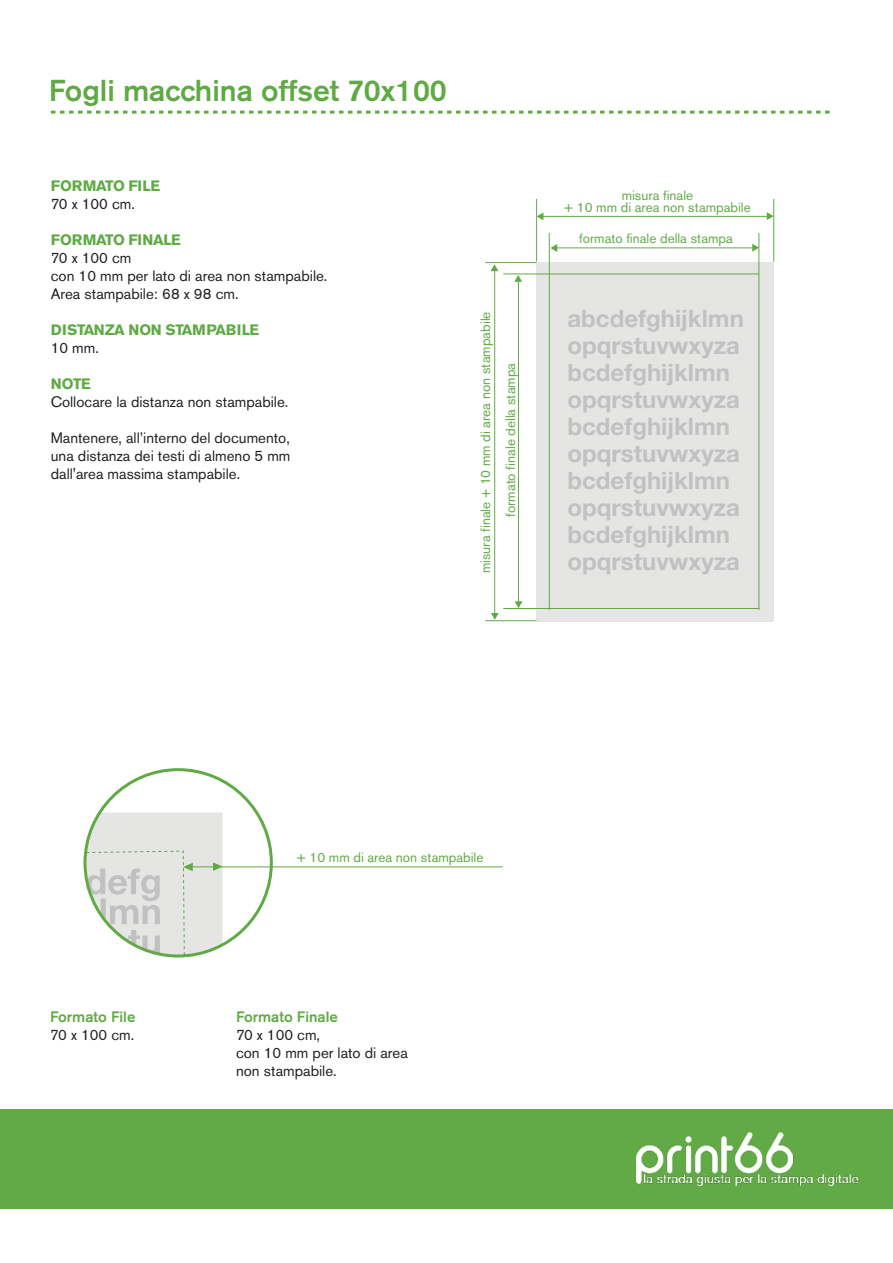
<style>
.page{position:relative;width:893px;height:1263px;background:#fff}
.page>*{position:absolute;margin:0;border:0;box-sizing:border-box;transform-origin:0 0}
.t1{font:500 30px "Akzidenz Grotesk BE";color:#60aa45}
.t2{font:700 24px/27px "Helvetica Neue";color:#c1c1c1}
.t3{font:15px/18px "Akzidenz Grotesk BE";color:#231f20}
.t4{font:700 15px "Akzidenz Grotesk BE";letter-spacing:-.02em;color:#60aa45}
.t5{font:500 15px "Akzidenz Grotesk BE";color:#60aa45}
.t6{font:13.5px/12px "Akzidenz Grotesk BE";color:#60aa45;text-align:center}
</style>
<div class="page">
<svg style="left:51px;top:111px;width:779px;height:3px"></svg>
<div style="left:536px;top:262px;width:238px;height:359px;background:#e5e5e4"></div>
<hr style="left:543px;top:216px;width:224px;height:1px;background:#60aa45">
<svg style="left:537px;top:212px;width:6px;height:8px"></svg>
<svg style="left:767px;top:212px;width:6px;height:8px"></svg>
<hr style="left:494px;top:271px;width:1px;height:343px;background:#60aa45">
<svg style="left:491px;top:613px;width:8px;height:7px"></svg>
<svg style="left:490px;top:264px;width:8px;height:7px"></svg>
<hr style="left:556px;top:248px;width:197px;height:1px;background:#60aa45">
<svg style="left:550px;top:244px;width:7px;height:8px"></svg>
<svg style="left:752px;top:244px;width:7px;height:8px"></svg>
<hr style="left:518px;top:281px;width:1px;height:321px;background:#60aa45">
<svg style="left:515px;top:601px;width:7px;height:7px"></svg>
<svg style="left:514px;top:275px;width:8px;height:7px"></svg>
<hr style="left:773px;top:199px;width:1px;height:63px;background:#60aa45">
<hr style="left:536px;top:199px;width:1px;height:63px;background:#60aa45">
<hr style="left:485px;top:262px;width:51px;height:1px;background:#60aa45">
<hr style="left:485px;top:620px;width:51px;height:1px;background:#60aa45">
<hr style="left:549px;top:233px;width:1px;height:377px;background:#60aa45">
<hr style="left:503px;top:274px;width:256px;height:1px;background:#60aa45">
<hr style="left:503px;top:608px;width:256px;height:1px;background:#60aa45">
<hr style="left:759px;top:233px;width:1px;height:377px;background:#60aa45">
<hr style="left:190px;top:867px;width:313px;height:1px;background:#60aa45">
<svg style="left:85px;top:812px;width:138px;height:145px;background:#dee1dc"></svg>
<div style="left:0;top:1109px;width:893px;height:100px;background:#62aa45"></div>
<img style="left:636px;top:1132px;width:223px;height:53px">
<h1 class="t1" style="left:49px;top:72px;width:400px">Fogli macchina offset 70x100</h1>
<p class="t4" style="left:51px;top:177px;width:111px">FORMATO FILE</p>
<p class="t3" style="left:51px;top:195px;width:86px">70 x 100 cm.</p>
<p class="t4" style="left:51px;top:231px;width:132px">FORMATO FINALE</p>
<p class="t3" style="left:51px;top:249px;width:278px">70 x 100 cm<br>con 10 mm per lato di area non stampabile.<br>Area stampabile: 68 x 98 cm.</p>
<p class="t4" style="left:51px;top:321px;width:210px">DISTANZA NON STAMPABILE</p>
<p class="t3" style="left:51px;top:339px;width:50px">10 mm.</p>
<p class="t4" style="left:51px;top:375px;width:42px">NOTE</p>
<p class="t3" style="left:51px;top:393px;width:239px">Collocare la distanza non stampabile.</p>
<p class="t3" style="left:51px;top:429px;width:241px;text-align:justify">Mantenere, all’interno del documento, una distanza dei testi di almeno 5 mm dall'area massima stampabile.</p>
<p class="t6" style="left:473px;top:573px;width:263px;line-height:25.2px;rotate:-90deg">misura finale + 10 mm di area non stampabile formato finale della stampa</p>
<p class="t6" style="left:564px;top:189px;width:188px">misura finale<br>+ 10 mm di area non stampabile</p>
<p class="t6" style="left:579px;top:232px;width:155px">formato finale della stampa</p>
<h2 class="t2" style="left:567px;top:304px;width:178px">abcdefghijklmn opqrstuvwxyza bcdefghijklmn opqrstuvwxyza bcdefghijklmn opqrstuvwxyza bcdefghijklmn opqrstuvwxyza bcdefghijklmn opqrstuvwxyza</h2>
<p class="t5" style="left:50px;top:1008px;width:87px">Formato File</p>
<p class="t3" style="left:50px;top:1026px;width:86px">70 x 100 cm.</p>
<p class="t6" style="left:297px;top:851px;width:188px">+ 10 mm di area non stampabile</p>
<p class="t5" style="left:236px;top:1008px;width:103px">Formato Finale</p>
<p class="t3" style="left:236px;top:1026px;width:173px">70 x 100 cm,<br>con 10 mm per lato di area non stampabile.</p>
</div>
